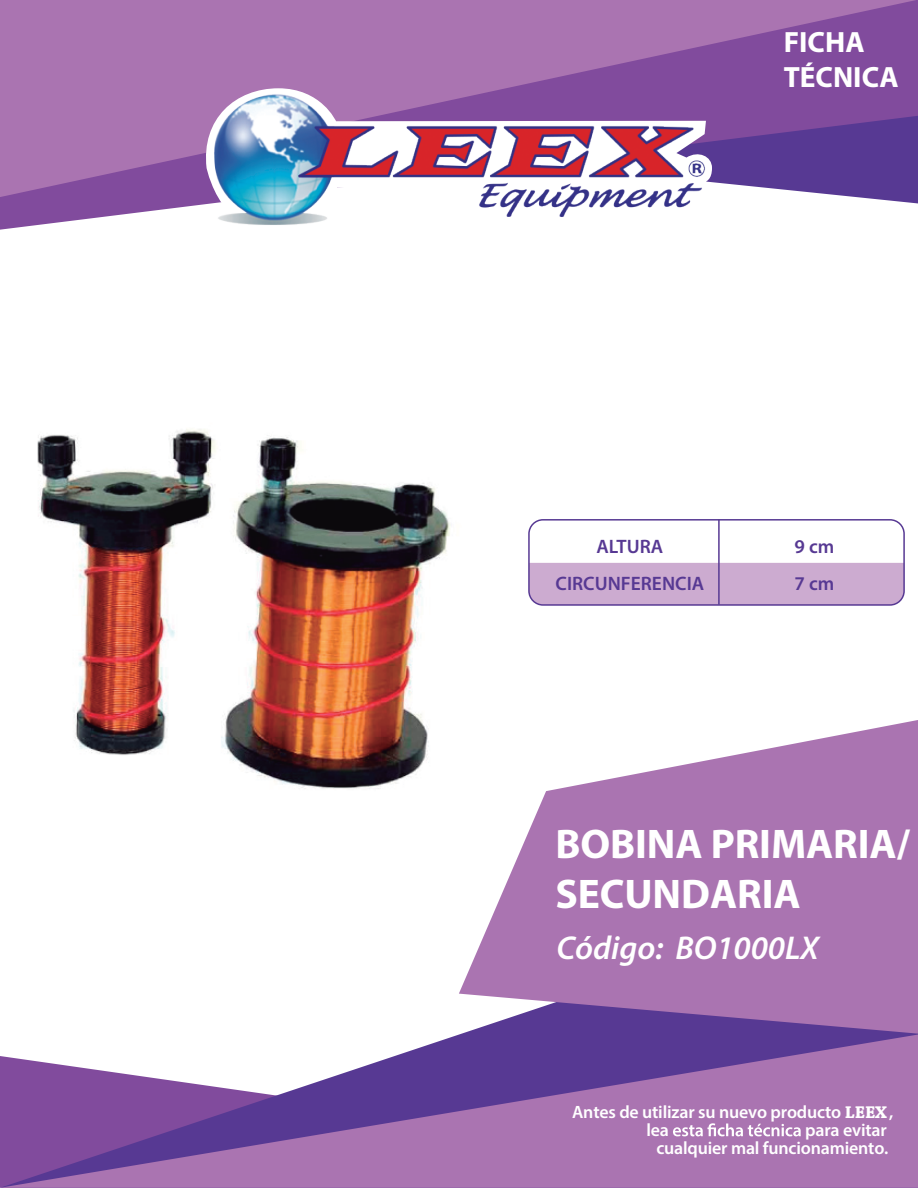
<style>
.page{position:relative;width:918px;height:1188px;background:#fff}
.page>*{position:absolute;margin:0;border:0;box-sizing:border-box;transform-origin:0 0}
.t1{font:700 41.55px/49.9px "Myriad Pro";letter-spacing:-.005em;color:#fff}
.t2{font:italic 600 33.15px "Myriad Pro";color:#fff}
.t3{font:700 29.4px/35.2px "Myriad Pro";color:#fff}
.t4{font:600 19.5px "Myriad Pro";color:#573993}
.t5{font:600 17.85px/17.9px "Myriad Pro";letter-spacing:-.01em;color:#fff}
.s1{font-family:"Chaparral Pro";font-weight:700}
</style>
<div class="page">
<div style="left:531px;top:563px;width:371px;height:40px;background:#ccabd0"></div>
<img style="left:37px;top:429px;width:414px;height:360px">
<svg style="left:0;top:1035px;width:918px;height:153px;background:#9a70b0"></svg>
<svg style="left:0;top:0;width:918px;height:230px"></svg>
<svg style="left:0;top:0;width:916px;height:197px;background:#9865a9"></svg>
<svg style="left:459px;top:720px;width:459px;height:314px;fill:#aa74b1"></svg>
<svg style="left:673px;top:1123px;width:128px;height:13px"></svg>
<svg style="left:191px;top:88px;width:528px;height:142px"></svg>
<img style="left:206px;top:84px;width:506px;height:146px">
<div style="left:528px;top:519px;width:377px;height:87px;border:2px solid #573993;border-radius:14px"></div>
<hr style="left:718px;top:519px;width:2px;height:86px;background:#573993">
<h3 class="t3" style="left:784px;top:24px;width:117px">FICHA<br>TÉCNICA</h3>
<p class="t4" style="left:596px;top:534px;width:68px">ALTURA</p>
<p class="t4" style="left:795px;top:534px;width:41px">9 cm</p>
<p class="t4" style="left:556px;top:571px;width:150px">CIRCUNFERENCIA</p>
<p class="t4" style="left:795px;top:571px;width:41px">7 cm</p>
<h1 class="t1" style="left:555px;top:818px;width:357px">BOBINA PRIMARIA/<br>SECUNDARIA</h1>
<h2 class="t2" style="left:556px;top:927px;width:264px">Código: BO1000LX</h2>
<p class="t5" style="left:646px;top:1103px;width:249px;text-indent:-74px">Antes de utilizar su nuevo producto <span class="s1">LEEX</span>, lea</p>
<p class="t5" style="left:656px;top:1121px;width:234px;text-align:right">para evitar<br>cualquier mal funcionamiento.</p>
</div>
